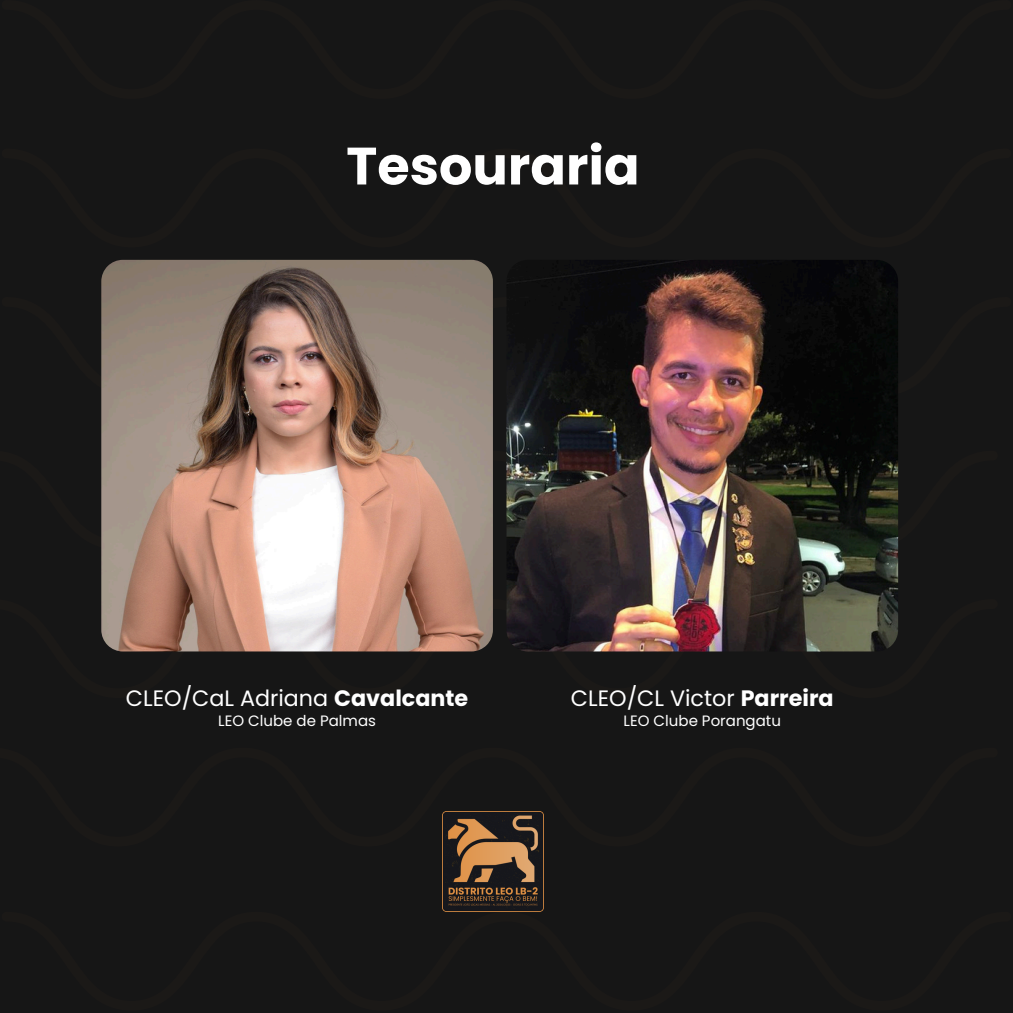
<style>
.page{position:relative;width:1013px;height:1013px;background:#fff}
.page>*{position:absolute;margin:0;border:0;box-sizing:border-box;transform-origin:0 0}
.t1{font:700 52.5px "Poppins";color:#fff}
.t2{font:22.25px "Poppins";color:#fff}
.t3{font:15px "Poppins";color:#fff}
.s1{font-weight:700}
</style>
<div class="page">
<div style="left:0;top:0;width:1012px;height:1012px;background:#161616"></div>
<img style="left:101px;top:260px;width:392px;height:391px">
<img style="left:506px;top:260px;width:392px;height:391px">
<img style="left:443px;top:811px;width:100px;height:100px">
<p class="t1" style="left:346px;top:129px;width:295px">Tesouraria</p>
<h2 class="t2" style="left:126px;top:682px;width:344px">CLEO/CaL Adriana <span class="s1">Cavalcante</span></h2>
<p class="t2" style="left:571px;top:682px;width:264px">CLEO/CL Victor <span class="s1">Parreira</span></p>
<p class="t3" style="left:218px;top:709px;width:159px">LEO Clube de Palmas</p>
<h2 class="t3" style="left:623px;top:709px;width:159px">LEO Clube Porangatu</h2>
</div>
